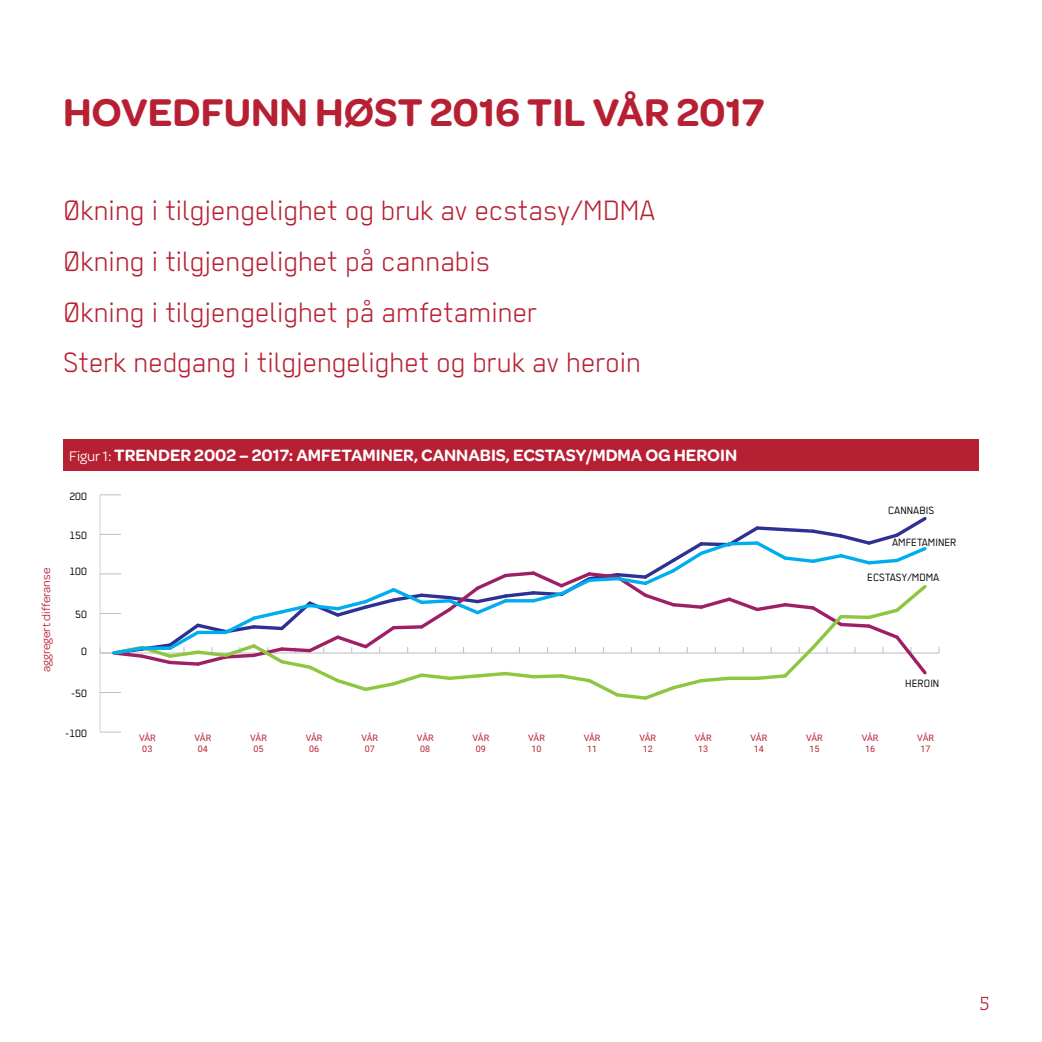
<style>
.page{position:relative;width:1042px;height:1042px;background:#fff}
.page>*{position:absolute;margin:0;border:0;box-sizing:border-box;transform-origin:0 0}
.t1{font:600 41.3px "Omnes";color:#b72033}
.t2{font:300 31.5px/50.8px "Regular";color:#b72033}
.t3{font:600 17.5px "Omnes";color:#fff}
.t4{font:17.5px "Apex Serif";color:#b72033}
.t5{font:12.25px "Omnes";color:#b72033}
.t6{font:11.9px "Regular";color:#000}
.t7{font:8.92px/10.7px "Roboto";color:#b72033;text-align:center}
.s1{font-weight:400;font-size:14.88px}
</style>
<div class="page">
<hr style="left:100px;top:652px;width:839px;height:1px;background:#bcbec0">
<hr style="left:100px;top:495px;width:1px;height:237px;background:#d1d3d4">
<svg style="left:101px;top:731px;width:20px;height:1px"></svg>
<svg style="left:100px;top:494px;width:21px;height:1px"></svg>
<svg style="left:100px;top:514px;width:830px;height:188px"></svg>
<div style="left:63px;top:439px;width:916px;height:31px;background:#b72033"></div>
<h1 class="t1" style="left:63px;top:89px;width:703px">HOVEDFUNN HØST 2016 TIL VÅR 2017</h1>
<p class="t2" style="left:63px;top:185px;width:594px">Økning i tilgjengelighet og bruk av ecstasy/MDMA Økning i tilgjengelighet på cannabis<br>Økning i tilgjengelighet på amfetaminer<br>Sterk nedgang i tilgjengelighet og bruk av heroin</p>
<p class="t5" style="left:39px;top:672px;width:106px;rotate:-90deg">aggregert differanse</p>
<p class="t3" style="left:69px;top:445px;width:669px"><span class="s1">Figur 1:</span> TRENDER 2002 – 2017: AMFETAMINER, CANNABIS, ECSTASY/MDMA OG HEROIN</p>
<p class="t6" style="left:69px;top:489px;width:19px">200</p>
<p class="t6" style="left:69px;top:529px;width:19px">150</p>
<p class="t6" style="left:69px;top:565px;width:19px">100</p>
<p class="t6" style="left:75px;top:608px;width:13px">50</p>
<p class="t6" style="left:81px;top:644px;width:7px">0</p>
<p class="t6" style="left:71px;top:687px;width:17px">-50</p>
<p class="t6" style="left:65px;top:727px;width:23px">-100</p>
<p class="t6" style="left:888px;top:503px;width:48px">CANNABIS</p>
<p class="t6" style="left:892px;top:536px;width:66px">AMFETAMINER</p>
<p class="t6" style="left:867px;top:571px;width:74px">ECSTASY/MDMA</p>
<p class="t7" style="left:139px;top:732px;width:18px">VÅR<br>03</p>
<p class="t7" style="left:195px;top:732px;width:18px">VÅR<br>04</p>
<p class="t7" style="left:250px;top:732px;width:18px">VÅR<br>05</p>
<p class="t7" style="left:306px;top:732px;width:18px">VÅR<br>06</p>
<p class="t7" style="left:361px;top:732px;width:18px">VÅR<br>07</p>
<p class="t7" style="left:417px;top:732px;width:18px">VÅR<br>08</p>
<p class="t6" style="left:905px;top:677px;width:36px">HEROIN</p>
<p class="t7" style="left:472px;top:732px;width:18px">VÅR<br>09</p>
<p class="t7" style="left:528px;top:732px;width:18px">VÅR<br>10</p>
<p class="t7" style="left:584px;top:732px;width:18px">VÅR<br>11</p>
<p class="t7" style="left:639px;top:732px;width:18px">VÅR<br>12</p>
<p class="t7" style="left:695px;top:732px;width:18px">VÅR<br>13</p>
<p class="t7" style="left:750px;top:732px;width:18px">VÅR<br>14</p>
<p class="t7" style="left:806px;top:732px;width:18px">VÅR<br>15</p>
<p class="t7" style="left:861px;top:732px;width:18px">VÅR<br>16</p>
<p class="t7" style="left:917px;top:732px;width:18px">VÅR<br>17</p>
<p class="t4" style="left:979px;top:992px;width:12px">5</p>
</div>
